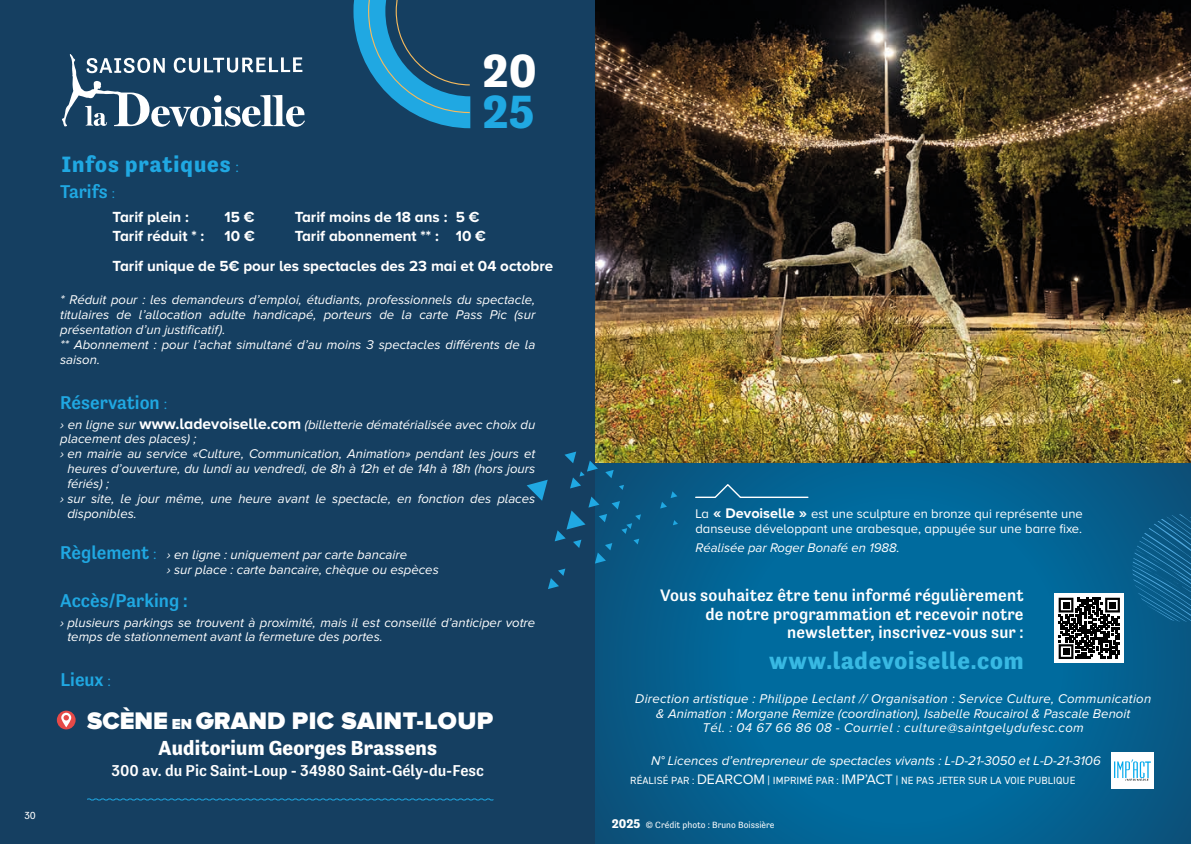
<style>
.page{position:relative;width:1191px;height:844px;background:#fff}
.page>*{position:absolute;margin:0;border:0;box-sizing:border-box;transform-origin:0 0}
.t1{font:700 47.77px "Tenso";color:#fff}
.t2{font:700 47.77px "Tenso";color:#20a8e2}
.t3{font:900 24.85px "Proxima Nova A";color:#fff}
.t4{font:700 24.5px "Tenso";letter-spacing:.035em;color:#38b9e3}
.t5{font:700 22.75px "Tenso";letter-spacing:.045em;color:#20a8e2}
.t6{font:700 20.82px "Tenso";letter-spacing:.01em;color:#fff}
.t7{font:500 18.9px "Tenso";color:#20a8e2}
.t8{font:500 16.97px/18.6px "Tenso";letter-spacing:.01em;color:#fff;text-align:right}
.t9{font:500 16.1px "Tenso";color:#fff}
.t10{font:700 15.22px/18.9px "Proxima Nova A";color:#fff}
.t11{font:italic 13.12px/14.9px "Proxima Nova A";color:#fff}
.t12{font:italic 13.12px/14.9px "Proxima Nova A";letter-spacing:.02em;color:#fff;text-align:center}
.t13{font:12.95px/14.9px "Proxima Nova A";color:#fff}
.t14{font:italic 12.95px "Proxima Nova A";color:#fff}
.t15{font:10.5px "DIN2014";letter-spacing:.01em;color:#fff}
.t16{font:10.5px "Tenso";color:#fff}
.t17{font:9.28px "Tenso";color:#fff}
.s1{font-family:"Proxima Nova A";font-weight:400;font-size:15.22px}
.s2{font-family:"Proxima Nova A";font-weight:400;font-size:14.17px}
.s3{font-weight:700;font-style:normal;font-size:15.75px}
.s4{font-family:"Tenso";font-weight:500;font-style:normal;font-size:18.9px;color:#20a8e2}
.s5{font-style:normal;font-size:15.22px;color:#20a8e2}
.s6{font-size:15.05px}
.s7{font-weight:700;font-size:15.75px}
.s8{font-weight:700;font-size:14.53px}
.s9{font-family:"Proxima Nova A";font-size:14.17px}
.s10{font-weight:700;font-size:12.95px}
</style>
<div class="page">
<div style="left:0;top:0;width:595px;height:843px;background:#153f61"></div>
<svg style="left:595px;top:463px;width:596px;height:380px;background:#026495"></svg>
<div style="left:1111px;top:751px;width:42px;height:37px;background:#fff"></div>
<svg style="left:1114px;top:759px;width:36px;height:21px"></svg>
<svg style="left:62px;top:54px;width:243px;height:73px"></svg>
<svg style="left:353px;top:0;width:118px;height:128px"></svg>
<div style="left:1054px;top:593px;width:70px;height:70px;background:#fff"></div>
<svg style="left:1058px;top:597px;width:62px;height:61px"></svg>
<div style="left:1062px;top:601px;width:7px;height:7px;background:#000"></div>
<div style="left:1109px;top:601px;width:6px;height:7px;background:#000"></div>
<div style="left:1062px;top:648px;width:7px;height:6px;background:#000"></div>
<svg style="left:527px;top:451px;width:151px;height:138px"></svg>
<svg style="left:694px;top:482px;width:115px;height:16px;background:#1b6e99"></svg>
<svg style="left:57px;top:710px;width:19px;height:19px"></svg>
<svg style="left:61px;top:712px;width:10px;height:15px"></svg>
<svg style="left:87px;top:798px;width:407px;height:2px"></svg>
<svg style="left:1126px;top:512px;width:65px;height:110px;background:#0f618e"></svg>
<img style="left:595px;top:0;width:596px;height:463px">
<p class="t16" style="left:24px;top:809px;width:13px">30</p>
<h3 class="t5" style="left:62px;top:152px;width:179px">Infos pratiques <span class="s1">:</span></h3>
<h3 class="t7" style="left:60px;top:181px;width:56px">Tarifs <span class="s2">:</span></h3>
<p class="t10" style="left:113px;top:207px;width:78px">Tarif plein :</p>
<p class="t10" style="left:224px;top:207px;width:32px">15 €</p>
<p class="t10" style="left:113px;top:226px;width:93px">Tarif réduit * :</p>
<p class="t10" style="left:224px;top:226px;width:32px">10 €</p>
<h1 class="t1" style="left:482px;top:44px;width:56px">20</h1>
<h1 class="t2" style="left:482px;top:84px;width:53px">25</h1>
<p class="t10" style="left:295px;top:207px;width:193px">Tarif moins de 18 ans : 5 €<br>Tarif abonnement ** : 10 €</p>
<p class="t10" style="left:113px;top:256px;width:442px">Tarif unique de 5€ pour les spectacles des 23 mai et 04 octobre</p>
<p class="t11" style="left:60px;top:292px;width:476px">* Réduit pour : les demandeurs d’emploi, étudiants, professionnels du spectacle, titulaires de l’allocation adulte handicapé, porteurs de la carte Pass Pic (sur présentation d’un justificatif).<br>** Abonnement : pour l’achat simultané d’au moins 3 spectacles différents de la saison.</p>
<h3 class="t7" style="left:60px;top:391px;width:108px">Réservation <span class="s1">:</span></h3>
<p class="t11" style="left:60px;top:416px;width:476px">› en ligne sur <span class="s3">www.ladevoiselle.com</span> (billetterie dématérialisée avec choix du</p>
<p class="t11" style="left:60px;top:431px;width:138px">placement des places) ;</p>
<p class="t11" style="left:60px;top:446px;width:476px">› en mairie au service «Culture, Communication, Animation» pendant les jours et</p>
<p class="t11" style="left:67px;top:461px;width:469px">heures d’ouverture, du lundi au vendredi, de 8h à 12h et de 14h à 18h (hors jours</p>
<p class="t11" style="left:67px;top:476px;width:43px">fériés) ;</p>
<p class="t11" style="left:60px;top:491px;width:476px">› sur site, le jour même, une heure avant le spectacle, en fonction des places</p>
<p class="t11" style="left:67px;top:505px;width:71px">disponibles.</p>
<p class="t11" style="left:167px;top:547px;width:273px;text-indent:-107px"><span class="s4">Règlement</span> <span class="s5">:</span> › en ligne : uniquement par carte bancaire<br>› sur place : carte bancaire, chèque ou espèces</p>
<h3 class="t7" style="left:60px;top:589px;width:129px">Accès/Parking :</h3>
<p class="t11" style="left:67px;top:614px;width:469px;text-indent:-7px">› plusieurs parkings se trouvent à proximité, mais il est conseillé d’anticiper votre temps de stationnement avant la fermeture des portes.</p>
<h3 class="t7" style="left:61px;top:669px;width:52px">Lieux <span class="s1">:</span></h3>
<h2 class="t3" style="left:87px;top:706px;width:408px">SCÈNE <span class="s6">EN</span> GRAND PIC SAINT-LOUP</h2>
<h3 class="t6" style="left:158px;top:736px;width:280px">Auditorium Georges Brassens</h3>
<p class="t9" style="left:111px;top:761px;width:374px">300 av. du Pic Saint-Loup - 34980 Saint-Gély-du-Fesc</p>
<p class="t13" style="left:695px;top:506px;width:389px">La <span class="s7">«</span> <span class="s8">Devoiselle</span> <span class="s7">»</span> est une sculpture en bronze qui représente une danseuse développant une arabesque, appuyée sur une barre fixe.</p>
<p class="t14" style="left:695px;top:540px;width:206px">Réalisée par Roger Bonafé en 1988.</p>
<p class="t8" style="left:660px;top:585px;width:365px">Vous souhaitez être tenu informé régulièrement de notre programmation et recevoir notre newsletter, inscrivez-vous sur :</p>
<h3 class="t4" style="left:769px;top:646px;width:256px">www.ladevoiselle.com</h3>
<p class="t12" style="left:635px;top:690px;width:517px">Direction artistique : Philippe Leclant // Organisation : Service Culture, Communication &amp; Animation : Morgane Remize (coordination), Isabelle Roucairol &amp; Pascale Benoit<br>Tél. : 04 67 66 86 08 - Courriel : culture@saintgelydufesc.com</p>
<p class="t15" style="left:630px;top:774px;width:446px">RÉALISÉ PAR : <span class="s9">DEARCOM</span> | IMPRIMÉ PAR : <span class="s9">IMP’ACT</span> | NE PAS JETER SUR LA VOIE PUBLIQUE</p>
<p class="t11" style="left:651px;top:752px;width:451px">N° Licences d’entrepreneur de spectacles vivants : L-D-21-3050 et L-D-21-3106</p>
<p class="t17" style="left:612px;top:818px;width:164px"><span class="s10">2025</span> © Crédit photo : Bruno Boissière</p>
</div>
